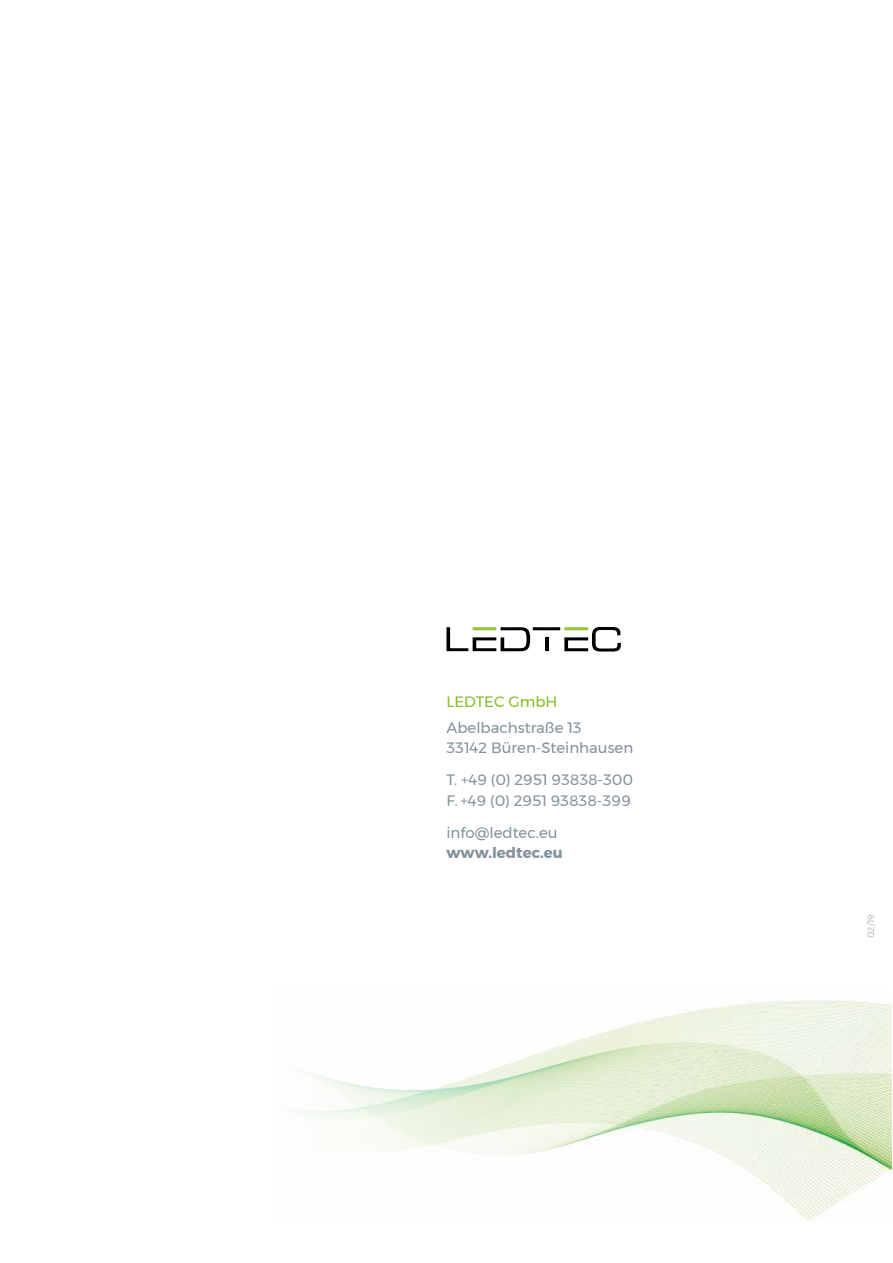
<style>
.page{position:relative;width:893px;height:1263px;background:#fff}
.page>*{position:absolute;margin:0;border:0;box-sizing:border-box;transform-origin:0 0}
.t1{font:15px/20.4px "Montserrat";color:#83929b}
.t2{font:700 15px "Montserrat";color:#83929b}
.t3{font:15px "Montserrat";color:#86bc25}
.t4{font:9px "Montserrat";color:#b3bec5}
</style>
<div class="page">
<svg style="left:446px;top:627px;width:175px;height:24px"></svg>
<img style="left:297px;top:1000px;width:595px;height:220px">
<p class="t3" style="left:446px;top:690px;width:112px">LEDTEC GmbH</p>
<p class="t1" style="left:446px;top:717px;width:188px">Abelbachstraße 13<br>33142 Büren-Steinhausen</p>
<p class="t1" style="left:446px;top:770px;width:188px">T. +49 (0) 2951 93838-300<br>F. +49 (0) 2951 93838-399</p>
<p class="t1" style="left:446px;top:822px;width:113px">info@ledtec.eu</p>
<p class="t2" style="left:446px;top:841px;width:118px">www.ledtec.eu</p>
<p class="t4" style="left:864px;top:938px;width:25px;rotate:-90deg">02/19</p>
</div>
